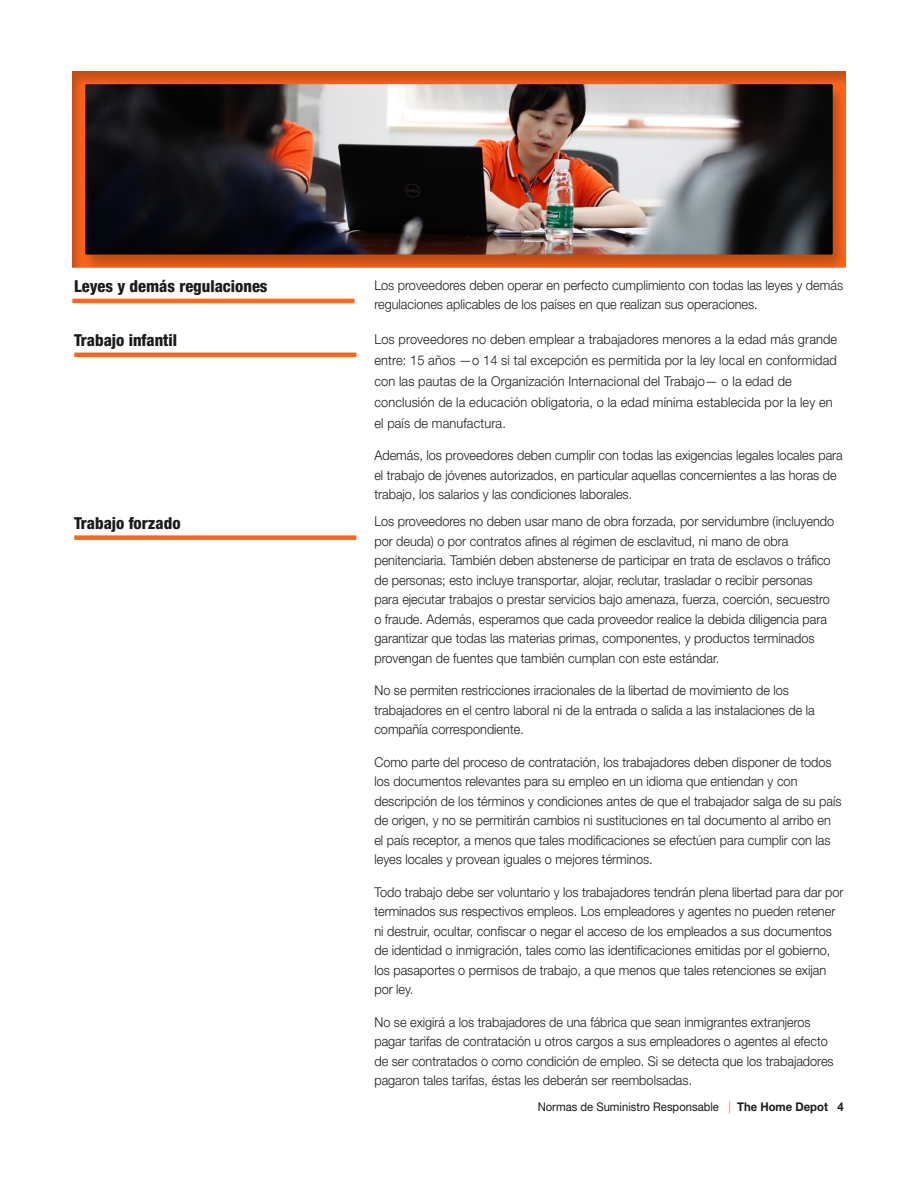
<style>
.page{position:relative;width:918px;height:1188px;background:#fff}
.page>*{position:absolute;margin:0;border:0;box-sizing:border-box;transform-origin:0 0}
.heading{font:800 condensed 16.5px "Helvetica Neue LT Std";color:#1a1a1a}
.heading-2{font:300 13.5px/19.5px "Helvetica Neue LT Std";color:#1a1a1a;scale:.94 1}
.heading-3{font:300 13.5px/21px "Helvetica Neue LT Std";color:#1a1a1a;scale:.95 1}
.t1{font:12px "Helvetica Neue LT Std";color:#1a1a1a;scale:.94 1}
.s1{color:#ff7836}
.s2{font-weight:700}
</style>
<div class="page">
<hr style="left:74px;top:353px;width:282px;height:4px;background:#ff661c">
<div style="left:74px;top:535px;width:282px;height:5px;background:#ff661c"></div>
<hr style="left:72px;top:299px;width:283px;height:4px;background:#ff661c">
<div style="left:71px;top:69px;width:775px;height:200px;background:#000;opacity:.25"></div>
<p class="heading" style="left:74px;top:276px;width:195px">Leyes y demás regulaciones</p>
<p class="heading-2" style="left:374px;top:275px;width:500px">Los proveedores deben operar en perfecto cumplimiento con todas las leyes y demás regulaciones aplicables de los países en que realizan sus operaciones.</p>
<p class="heading" style="left:74px;top:330px;width:104px">Trabajo infantil</p>
<p class="heading-3" style="left:374px;top:328px;width:489px">Los proveedores no deben emplear a trabajadores menores a la edad más grande entre: 15 años —o 14 si tal excepción es permitida por la ley local en conformidad con las pautas de la Organización Internacional del Trabajo— o la edad de conclusión de la educación obligatoria, o la edad mínima establecida por la ley en el país de manufactura.</p>
<p class="heading-2" style="left:374px;top:445px;width:500px">Además, los proveedores deben cumplir con todas las exigencias legales locales para el trabajo de jóvenes autorizados, en particular aquellas concernientes a las horas de trabajo, los salarios y las condiciones laborales.</p>
<p class="heading" style="left:74px;top:512px;width:108px">Trabajo forzado</p>
<p class="heading-2" style="left:374px;top:512px;width:491px">Los proveedores no deben usar mano de obra forzada, por servidumbre (incluyendo por deuda) o por contratos afines al régimen de esclavitud, ni mano de obra penitenciaria. También deben abstenerse de participar en trata de esclavos o tráfico de personas; esto incluye transportar, alojar, reclutar, trasladar o recibir personas para ejecutar trabajos o prestar servicios bajo amenaza, fuerza, coerción, secuestro o fraude. Además, esperamos que cada proveedor realice la debida diligencia para garantizar que todas las materias primas, componentes, y productos terminados provengan de fuentes que también cumplan con este estándar.</p>
<p class="heading-2" style="left:374px;top:681px;width:470px">No se permiten restricciones irracionales de la libertad de movimiento de los trabajadores en el centro laboral ni de la entrada o salida a las instalaciones de la compañía correspondiente.</p>
<p class="heading-2" style="left:374px;top:752px;width:498px">Como parte del proceso de contratación, los trabajadores deben disponer de todos los documentos relevantes para su empleo en un idioma que entiendan y con descripción de los términos y condiciones antes de que el trabajador salga de su país de origen, y no se permitirán cambios ni sustituciones en tal documento al arribo en el país receptor, a menos que tales modificaciones se efectúen para cumplir con las leyes locales y provean iguales o mejores términos.</p>
<p class="heading-2" style="left:374px;top:882px;width:501px">Todo trabajo debe ser voluntario y los trabajadores tendrán plena libertad para dar por terminados sus respectivos empleos. Los empleadores y agentes no pueden retener ni destruir, ocultar, confiscar o negar el acceso de los empleados a sus documentos de identidad o inmigración, tales como las identificaciones emitidas por el gobierno, los pasaportes o permisos de trabajo, a que menos que tales retenciones se exijan por ley.</p>
<p class="heading-2" style="left:374px;top:1012px;width:490px">No se exigirá a los trabajadores de una fábrica que sean inmigrantes extranjeros pagar tarifas de contratación u otros cargos a sus empleadores o agentes al efecto de ser contratados o como condición de empleo. Si se detecta que los trabajadores pagaron tales tarifas, éstas les deberán ser reembolsadas.</p>
<p class="t1" style="left:538px;top:1100px;width:327px">Normas de Suministro Responsable <span class="s1">|</span> <span class="s2">The Home Depot 4</span></p>
</div>
